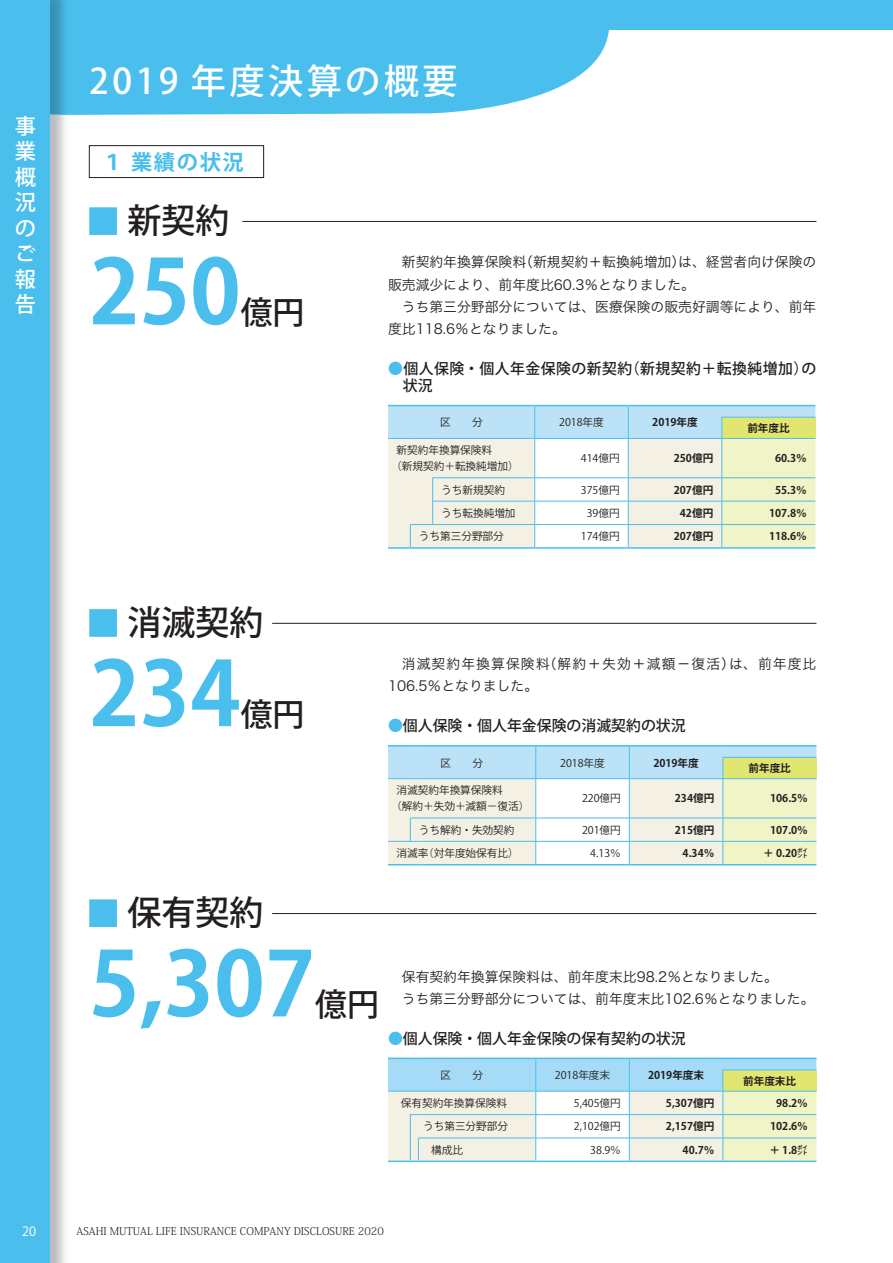
<style>
.page{position:relative;width:893px;height:1263px;background:#fff}
.page>*{position:absolute;margin:0;border:0;box-sizing:border-box;transform-origin:0 0}
.t1{font:700 88.2px "Koz Go Pro";color:#4abfee}
.t2{font:500 35.1px "Koz Go Pro";letter-spacing:.1em;color:#fff}
.t3{font:500 34.05px "Koz Go Pro";color:#231f20}
.t4{font:500 31.95px "Koz Go Pro";color:#231f20}
.t5{font:500 21.3px/25.5px "Koz Go Pro";color:#fff;text-align:justify}
.t6{font:700 21.3px "Koz Go Pro";letter-spacing:.075em;color:#4abfee}
.t7{font:500 14.85px "Koz Go Pro";color:#231f20}
.t8{font:500 14.85px/17px "Koz Go Pro";letter-spacing:.03em;color:#231f20}
.t9{font:13.8px/22.4px "Hiragino Sans W3";color:#231f20}
.t10{font:13.8px/22.4px "Hiragino Sans W3";letter-spacing:.075em;color:#231f20}
.t11{font:12.75px "Koz Go Pro";color:#fff}
.t12{font:10.65px/15.9px "Koz Go Pro";color:#231f20}
.t13{font:700 10.65px "Koz Go Pro";color:#231f20}
.t14{font:300 10.65px "Koz Min Pro";color:#231f20}
.s1{color:#4abfee}
</style>
<div class="page">
<svg style="left:69px;top:30px;width:540px;height:85px;background:#59c4ef"></svg>
<div style="left:0;top:0;width:893px;height:30px;background:#4abfee"></div>
<img style="left:50px;top:0;width:19px;height:115px">
<div style="left:0;top:0;width:50px;height:1263px;background:#4abfee"></div>
<div style="left:89px;top:145px;width:175px;height:33px;border:1px solid #231f20"></div>
<div style="left:89px;top:207px;width:28px;height:28px;background:#4abfee"></div>
<hr style="left:242px;top:221px;width:574px;height:1px;background:#231f20">
<div style="left:89px;top:609px;width:28px;height:28px;background:#4abfee"></div>
<hr style="left:272px;top:623px;width:544px;height:1px;background:#231f20">
<div style="left:89px;top:899px;width:28px;height:28px;background:#4abfee"></div>
<hr style="left:272px;top:913px;width:544px;height:1px;background:#231f20">
<svg style="left:388px;top:405px;width:427px;height:142px"></svg>
<hr style="left:433px;top:405px;width:102px;height:1px;background:#4abfee">
<hr style="left:535px;top:405px;width:93px;height:1px;background:#4abfee">
<hr style="left:628px;top:405px;width:94px;height:1px;background:#4abfee">
<hr style="left:722px;top:405px;width:93px;height:1px;background:#4abfee">
<hr style="left:388px;top:547px;width:22px;height:2px;background:#4abfee">
<hr style="left:410px;top:547px;width:23px;height:2px;background:#4abfee">
<hr style="left:433px;top:547px;width:102px;height:2px;background:#4abfee">
<hr style="left:535px;top:547px;width:93px;height:2px;background:#4abfee">
<hr style="left:628px;top:547px;width:94px;height:2px;background:#4abfee">
<hr style="left:722px;top:547px;width:93px;height:2px;background:#4abfee">
<svg style="left:388px;top:745px;width:428px;height:120px;background:#e0ede3"></svg>
<hr style="left:418px;top:864px;width:118px;height:1px;background:#4abfee">
<hr style="left:536px;top:864px;width:93px;height:1px;background:#4abfee">
<hr style="left:629px;top:864px;width:94px;height:1px;background:#4abfee">
<hr style="left:723px;top:864px;width:93px;height:1px;background:#4abfee">
<svg style="left:388px;top:1057px;width:428px;height:105px;background:#d6eae3"></svg>
<hr style="left:418px;top:1160px;width:118px;height:2px;background:#4abfee">
<hr style="left:536px;top:1160px;width:93px;height:2px;background:#4abfee">
<hr style="left:629px;top:1160px;width:94px;height:2px;background:#4abfee">
<hr style="left:723px;top:1160px;width:93px;height:2px;background:#4abfee">
<h3 class="t5" style="left:15px;top:114px;width:22px">事業概況のご報告</h3>
<h2 class="t2" style="left:89px;top:58px;width:370px">2019 年度決算の概要</h2>
<h3 class="t6" style="left:102px;top:148px;width:143px">１ 業績の状況</h3>
<h3 class="t3" style="left:128px;top:199px;width:104px">新契約</h3>
<h1 class="t1" style="left:89px;top:235px;width:153px">250</h1>
<h3 class="t4" style="left:241px;top:292px;width:65px">億円</h3>
<p class="t9" style="left:388px;top:250px;width:430px;text-indent:14px">新契約年換算保険料（新規契約＋転換純増加）は、経営者向け保険の販売減少により、前年度比60.3％となりました。</p>
<p class="t9" style="left:388px;top:295px;width:430px;text-indent:14px">うち第三分野部分については、医療保険の販売好調等により、前年度比118.6％となりました。</p>
<h3 class="t8" style="left:403px;top:361px;width:415px;text-indent:-15px"><span class="s1">●</span>個人保険・個人年金保険の新契約（新規契約＋転換純増加）の状況</h3>
<p class="t12" style="left:440px;top:415px;width:44px">区　　分</p>
<p class="t12" style="left:559px;top:415px;width:46px">2018年度</p>
<p class="t13" style="left:652px;top:415px;width:47px">2019年度</p>
<p class="t13" style="left:747px;top:421px;width:44px">前年度比</p>
<p class="t12" style="left:391px;top:443px;width:129px;text-indent:5px">新契約年換算保険料<br>（新規契約＋転換純増加）</p>
<p class="t12" style="left:581px;top:451px;width:40px">414億円</p>
<p class="t13" style="left:674px;top:451px;width:41px">250億円</p>
<p class="t13" style="left:775px;top:451px;width:33px">60.3％</p>
<p class="t12" style="left:441px;top:482px;width:65px">うち新規契約</p>
<p class="t12" style="left:581px;top:482px;width:40px">375億円</p>
<p class="t13" style="left:674px;top:483px;width:41px">207億円</p>
<p class="t13" style="left:775px;top:483px;width:33px">55.3％</p>
<p class="t12" style="left:441px;top:505px;width:76px">うち転換純増加</p>
<p class="t12" style="left:587px;top:505px;width:34px">39億円</p>
<p class="t13" style="left:680px;top:506px;width:35px">42億円</p>
<p class="t13" style="left:769px;top:506px;width:39px">107.8％</p>
<p class="t12" style="left:419px;top:529px;width:87px">うち第三分野部分</p>
<p class="t12" style="left:581px;top:529px;width:40px">174億円</p>
<p class="t13" style="left:674px;top:529px;width:41px">207億円</p>
<p class="t13" style="left:769px;top:529px;width:39px">118.6％</p>
<h3 class="t3" style="left:128px;top:600px;width:138px">消滅契約</h3>
<h1 class="t1" style="left:89px;top:637px;width:153px">234</h1>
<h3 class="t4" style="left:241px;top:694px;width:65px">億円</h3>
<p class="t10" style="left:388px;top:652px;width:430px;text-indent:14px">消滅契約年換算保険料（解約＋失効＋減額－復活）は、前年度比<br>106.5％となりました。</p>
<h3 class="t7" style="left:388px;top:716px;width:299px"><span class="s1">●</span>個人保険・個人年金保険の消滅契約の状況</h3>
<p class="t12" style="left:441px;top:755px;width:44px">区　　分</p>
<p class="t12" style="left:560px;top:755px;width:46px">2018年度</p>
<p class="t13" style="left:653px;top:756px;width:47px">2019年度</p>
<p class="t13" style="left:748px;top:761px;width:44px">前年度比</p>
<p class="t12" style="left:391px;top:783px;width:140px;text-indent:5px">消滅契約年換算保険料<br>（解約＋失効＋減額−復活）</p>
<p class="t12" style="left:582px;top:791px;width:40px">220億円</p>
<p class="t13" style="left:675px;top:791px;width:41px">234億円</p>
<p class="t13" style="left:770px;top:791px;width:39px">106.5％</p>
<p class="t12" style="left:419px;top:822px;width:97px">うち解約・失効契約</p>
<p class="t12" style="left:582px;top:822px;width:40px">201億円</p>
<p class="t13" style="left:675px;top:823px;width:41px">215億円</p>
<p class="t13" style="left:770px;top:823px;width:39px">107.0％</p>
<p class="t12" style="left:396px;top:845px;width:124px">消滅率（対年度始保有比）</p>
<p class="t12" style="left:590px;top:845px;width:32px">4.13％</p>
<p class="t13" style="left:683px;top:846px;width:33px">4.34％</p>
<p class="t13" style="left:763px;top:846px;width:46px">＋ 0.20ポイント</p>
<h3 class="t3" style="left:128px;top:891px;width:138px">保有契約</h3>
<h1 class="t1" style="left:89px;top:927px;width:227px">5,307</h1>
<h3 class="t4" style="left:315px;top:984px;width:65px">億円</h3>
<p class="t9" style="left:402px;top:964px;width:414px">保有契約年換算保険料は、前年度末比98.2％となりました。<br>うち第三分野部分については、前年度末比102.6％となりました。</p>
<h3 class="t7" style="left:388px;top:1029px;width:299px"><span class="s1">●</span>個人保険・個人年金保険の保有契約の状況</h3>
<p class="t12" style="left:441px;top:1067px;width:44px">区　　分</p>
<p class="t12" style="left:555px;top:1067px;width:57px">2018年度末</p>
<p class="t13" style="left:648px;top:1068px;width:58px">2019年度末</p>
<p class="t13" style="left:743px;top:1074px;width:55px">前年度末比</p>
<p class="t12" style="left:401px;top:1095px;width:108px">保有契約年換算保険料</p>
<p class="t12" style="left:574px;top:1095px;width:49px">5,405億円</p>
<p class="t13" style="left:666px;top:1096px;width:50px">5,307億円</p>
<p class="t13" style="left:776px;top:1096px;width:33px">98.2％</p>
<p class="t12" style="left:423px;top:1119px;width:87px">うち第三分野部分</p>
<p class="t12" style="left:574px;top:1119px;width:49px">2,102億円</p>
<p class="t13" style="left:666px;top:1119px;width:50px">2,157億円</p>
<p class="t13" style="left:770px;top:1119px;width:39px">102.6％</p>
<p class="t12" style="left:431px;top:1142px;width:33px">構成比</p>
<p class="t12" style="left:590px;top:1142px;width:32px">38.9％</p>
<p class="t13" style="left:683px;top:1143px;width:33px">40.7％</p>
<p class="t13" style="left:769px;top:1143px;width:40px">＋ 1.8ポイント</p>
<p class="t11" style="left:22px;top:1223px;width:16px">20</p>
<p class="t14" style="left:77px;top:1224px;width:309px">ASAHI MUTUAL LIFE INSURANCE COMPANY DISCLOSURE 2020</p>
</div>
